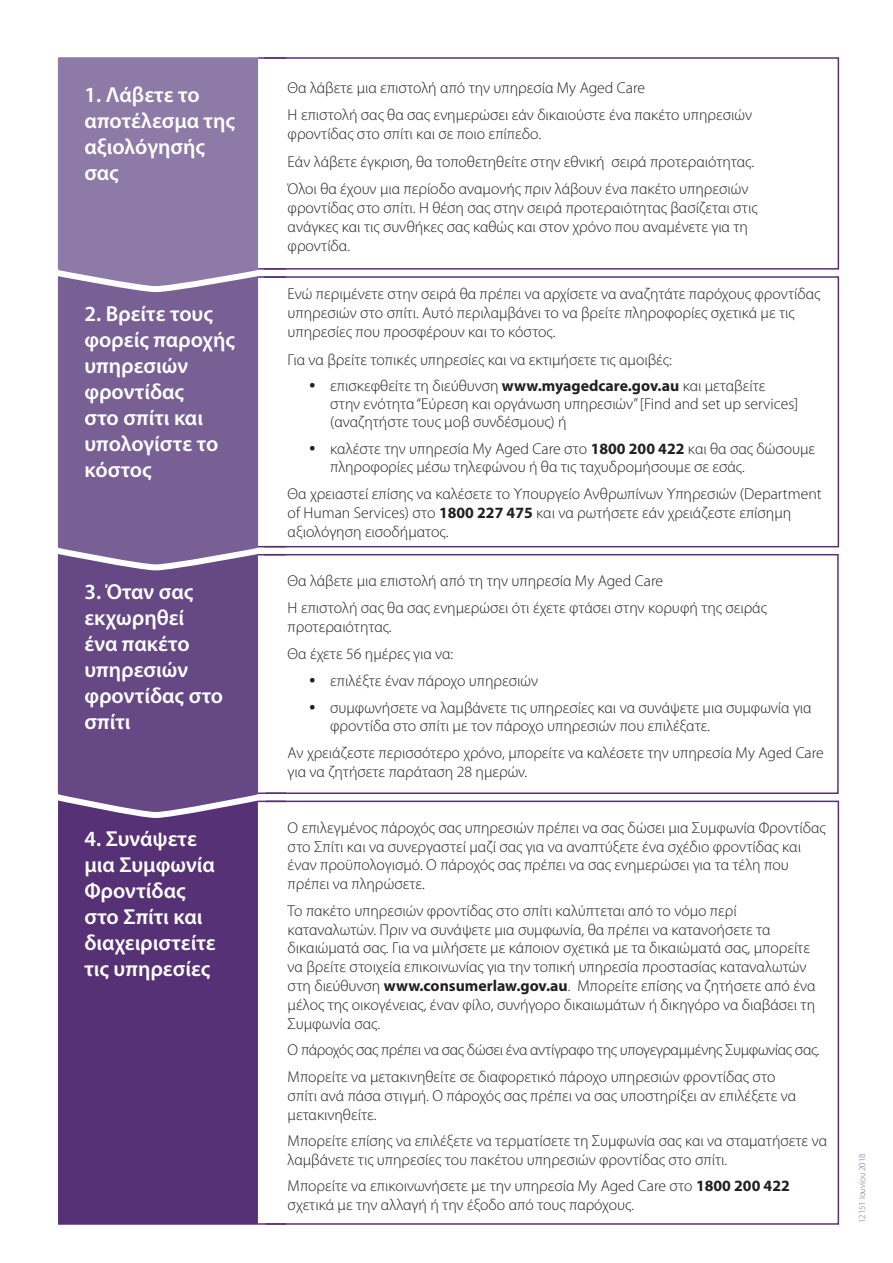
<style>
.page{position:relative;width:893px;height:1263px;background:#fff}
.page>*{position:absolute;margin:0;border:0;box-sizing:border-box;transform-origin:0 0}
.H2-_TABLE{font:600 21.75px/26.1px "Myriad Pro";color:#fff}
.Body{font:300 15.75px/18.9px "Myriad Pro";color:#231f20}
.Body-2{font:300 15.75px "Myriad Pro";letter-spacing:-.02em;color:#231f20}
.t1{font:300 9px "Myriad Pro";color:#786095}
.s1{font-weight:700}
</style>
<div class="page">
<div style="left:54px;top:57px;width:785px;height:213px;border:2px solid #573175"></div>
<div style="left:57px;top:554px;width:782px;height:240px;border:2px solid #573175"></div>
<div style="left:54px;top:780px;width:208px;height:449px;background:#573175;border-radius:4px"></div>
<div style="left:50px;top:776px;width:216px;height:456px;border:8px solid #fff;border-radius:4px"></div>
<svg style="left:50px;top:573px;width:217px;height:248px;background:#745a8f"></svg>
<svg style="left:57px;top:295px;width:210px;height:278px;background:#816b9c"></svg>
<svg style="left:54px;top:57px;width:213px;height:238px;background:#9785ae"></svg>
<svg style="left:258px;top:801px;width:28px;height:1px"></svg>
<hr style="left:258px;top:1223px;width:28px;height:2px;background:#573175">
<hr style="left:258px;top:792px;width:28px;height:2px;background:#573175">
<svg style="left:258px;top:554px;width:28px;height:1px"></svg>
<svg style="left:258px;top:546px;width:28px;height:1px"></svg>
<hr style="left:258px;top:276px;width:28px;height:2px;background:#573175">
<hr style="left:258px;top:268px;width:28px;height:2px;background:#573175">
<hr style="left:258px;top:57px;width:28px;height:2px;background:#573175">
<p class="H2-_TABLE" style="left:84px;top:81px;width:152px">1. Λάβετε το αποτέλεσμα της αξιολόγησής σας</p>
<p class="Body" style="left:288px;top:79px;width:359px">Θα λάβετε μια επιστολή από την υπηρεσία My Aged Care</p>
<p class="Body" style="left:288px;top:106px;width:466px">Η επιστολή σας θα σας ενημερώσει εάν δικαιούστε ένα πακέτο υπηρεσιών φροντίδας στο σπίτι και σε ποιο επίπεδο.</p>
<p class="Body" style="left:288px;top:152px;width:468px">Εάν λάβετε έγκριση, θα τοποθετηθείτε στην εθνική σειρά προτεραιότητας.</p>
<p class="Body" style="left:288px;top:180px;width:471px">Όλοι θα έχουν μια περίοδο αναμονής πριν λάβουν ένα πακέτο υπηρεσιών φροντίδας στο σπίτι. Η θέση σας στην σειρά προτεραιότητας βασίζεται στις ανάγκες και τις συνθήκες σας καθώς και στον χρόνο που αναμένετε για τη φροντίδα.</p>
<p class="H2-_TABLE" style="left:84px;top:300px;width:152px">2. Βρείτε τους φορείς παροχής υπηρεσιών φροντίδας<br>στο σπίτι και υπολογίστε το κόστος</p>
<p class="H2-_TABLE" style="left:84px;top:578px;width:140px">3. Όταν σας εκχωρηθεί<br>ένα πακέτο υπηρεσιών φροντίδας στο σπίτι</p>
<p class="Body" style="left:288px;top:285px;width:534px">Ενώ περιμένετε στην σειρά θα πρέπει να αρχίσετε να αναζητάτε παρόχους φροντίδας υπηρεσιών στο σπίτι. Αυτό περιλαμβάνει το να βρείτε πληροφορίες σχετικά με τις υπηρεσίες που προσφέρουν και το κόστος.</p>
<p class="Body" style="left:288px;top:350px;width:386px">Για να βρείτε τοπικές υπηρεσίες και να εκτιμήσετε τις αμοιβές:</p>
<p class="Body" style="left:330px;top:377px;width:470px;line-height:18px">επισκεφθείτε τη διεύθυνση <span class="s1">www.myagedcare.gov.au</span> και μεταβείτε στην ενότητα “Εύρεση και οργάνωση υπηρεσιών” [Find and set up services] (αναζητήστε τους μοβ συνδέσμους) ή</p>
<p class="Body" style="left:330px;top:440px;width:486px;line-height:18px">καλέστε την υπηρεσία My Aged Care στο <span class="s1">1800 200 422</span> και θα σας δώσουμε πληροφορίες μέσω τηλεφώνου ή θα τις ταχυδρομήσουμε σε εσάς.</p>
<p class="Body" style="left:288px;top:484px;width:535px">Θα χρειαστεί επίσης να καλέσετε το Υπουργείο Ανθρωπίνων Υπηρεσιών (Department of Human Services) στο <span class="s1">1800 227 475</span> και να ρωτήσετε εάν χρειάζεστε επίσημη αξιολόγηση εισοδήματος.</p>
<p class="Body" style="left:288px;top:571px;width:377px">Θα λάβετε μια επιστολή από τη την υπηρεσία My Aged Care</p>
<p class="Body" style="left:288px;top:599px;width:481px">Η επιστολή σας θα σας ενημερώσει ότι έχετε φτάσει στην κορυφή της σειράς προτεραιότητας.</p>
<p class="Body" style="left:288px;top:645px;width:167px">Θα έχετε 56 ημέρες για να:</p>
<p class="Body" style="left:330px;top:671px;width:209px">επιλέξτε έναν πάροχο υπηρεσιών</p>
<p class="Body" style="left:330px;top:698px;width:483px;line-height:18px">συμφωνήσετε να λαμβάνετε τις υπηρεσίες και να συνάψετε μια συμφωνία για φροντίδα στο σπίτι με τον πάροχο υπηρεσιών που επιλέξατε.</p>
<p class="Body" style="left:288px;top:743px;width:538px">Αν χρειάζεστε περισσότερο χρόνο, μπορείτε να καλέσετε την υπηρεσία My Aged Care για να ζητήσετε παράταση 28 ημερών.</p>
<p class="H2-_TABLE" style="left:84px;top:825px;width:133px">4. Συνάψετε μια Συμφωνία<br>Φροντίδας στο Σπίτι και διαχειριστείτε τις υπηρεσίες</p>
<p class="Body" style="left:288px;top:818px;width:540px">Ο επιλεγμένος πάροχός σας υπηρεσιών πρέπει να σας δώσει μια Συμφωνία Φροντίδας στο Σπίτι και να συνεργαστεί μαζί σας για να αναπτύξετε ένα σχέδιο φροντίδας και έναν προϋπολογισμό. Ο πάροχός σας πρέπει να σας ενημερώσει για τα τέλη που πρέπει να πληρώσετε.</p>
<p class="Body" style="left:288px;top:901px;width:529px">Το πακέτο υπηρεσιών φροντίδας στο σπίτι καλύπτεται από το νόμο περί καταναλωτών. Πριν να συνάψετε μια συμφωνία, θα πρέπει να κατανοήσετε τα δικαιώματά σας. Για να μιλήσετε με κάποιον σχετικά με τα δικαιώματά σας, μπορείτε να βρείτε στοιχεία επικοινωνίας για την τοπική υπηρεσία προστασίας καταναλωτών στη διεύθυνση <span class="s1">www.consumerlaw.gov.au</span>. Μπορείτε επίσης να ζητήσετε από ένα μέλος της οικογένειας, έναν φίλο, συνήγορο δικαιωμάτων ή δικηγόρο να διαβάσει τη Συμφωνία σας.</p>
<p class="Body-2" style="left:288px;top:1041px;width:533px">Ο πάροχός σας πρέπει να σας δώσει ένα αντίγραφο της υπογεγραμμένης Συμφωνίας σας.</p>
<p class="Body" style="left:288px;top:1067px;width:510px">Μπορείτε να μετακινηθείτε σε διαφορετικό πάροχο υπηρεσιών φροντίδας στο σπίτι ανά πάσα στιγμή. Ο πάροχός σας πρέπει να σας υποστηρίξει αν επιλέξετε να μετακινηθείτε.</p>
<p class="Body" style="left:288px;top:1131px;width:541px">Μπορείτε επίσης να επιλέξετε να τερματίσετε τη Συμφωνία σας και να σταματήσετε να λαμβάνετε τις υπηρεσίες του πακέτου υπηρεσιών φροντίδας στο σπίτι.</p>
<p class="Body" style="left:288px;top:1177px;width:504px">Μπορείτε να επικοινωνήσετε με την υπηρεσία My Aged Care στο <span class="s1">1800 200 422 </span>σχετικά με την αλλαγή ή την έξοδο από τους παρόχους.</p>
<p class="t1" style="left:857px;top:1223px;width:71px;rotate:-90deg">12151 Ιουνίου 2018</p>
</div>
